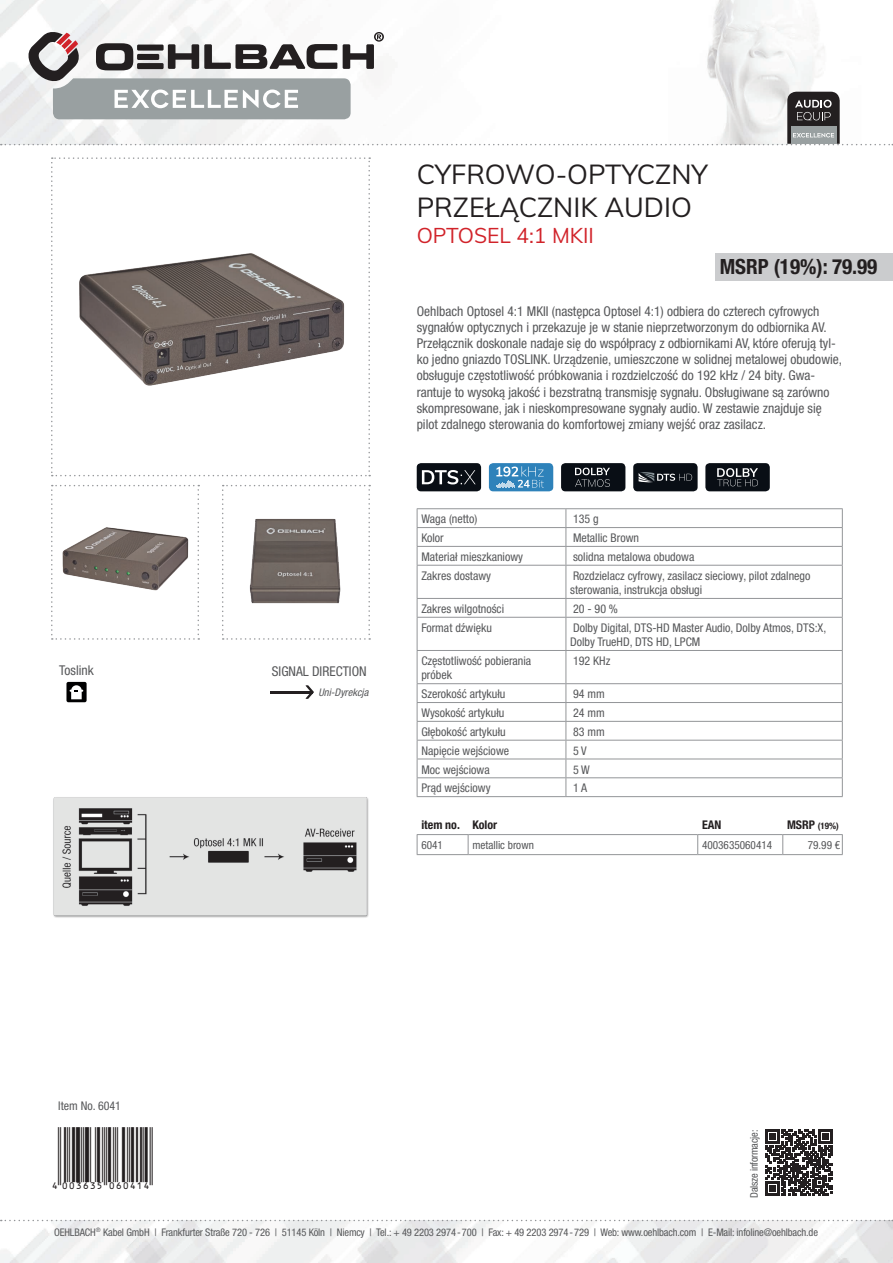
<style>
.page{position:relative;width:893px;height:1263px;background:#fff}
.page>*{position:absolute;margin:0;border:0;box-sizing:border-box;transform-origin:0 0}
.t1{font:27px/32.4px "Muli";color:#231f20}
.t2{font:27px "EAN";color:#231f20}
.t3{font:700 condensed 21px "Helvetica Neue LTW1 G";color:#231f20}
.t4{font:21px "Muli";color:#d1232a}
.t5{font:condensed 13.5px/16.2px "Helvetica Neue LTW1 G";color:#57585a}
.t6{font:condensed 12px/14.4px "Helvetica Neue LTW1 G";color:#57585a}
.t7{font:700 condensed 12px "Helvetica Neue LTW1 G";color:#231f20}
.t8{font:condensed 11.25px "Helvetica Neue LTW1 G";color:#57585a}
.t9{font:condensed 10.5px "Helvetica Neue LTW1 G";letter-spacing:-.01em;color:#57585a}
.t10{font:italic condensed 10.5px "Helvetica Neue LTW1 G";color:#57585a}
.t11{font:700 condensed 9px "Helvetica Neue LTW1 G";color:#231f20}
.s1{font-size:12px}
</style>
<div class="page">
<img style="left:0;top:1220px;width:893px;height:43px">
<img style="left:0;top:0;width:818px;height:145px">
<svg style="left:1px;top:1220px;width:892px;height:1px"></svg>
<svg style="left:51px;top:157px;width:319px;height:319px"></svg>
<svg style="left:51px;top:485px;width:148px;height:155px"></svg>
<svg style="left:222px;top:485px;width:148px;height:155px"></svg>
<div style="left:417px;top:463px;width:64px;height:28px;background:#090e15;border-radius:4px"></div>
<svg style="left:422px;top:470px;width:54px;height:14px"></svg>
<div style="left:489px;top:463px;width:64px;height:28px;background:#2e82ba;border-radius:4px"></div>
<svg style="left:496px;top:466px;width:48px;height:22px"></svg>
<div style="left:561px;top:463px;width:64px;height:28px;background:#090e15;border-radius:4px"></div>
<svg style="left:575px;top:468px;width:35px;height:19px"></svg>
<div style="left:633px;top:463px;width:65px;height:28px;background:#090e15;border-radius:4px"></div>
<svg style="left:639px;top:472px;width:53px;height:11px"></svg>
<div style="left:705px;top:463px;width:65px;height:28px;background:#090e15;border-radius:4px"></div>
<svg style="left:717px;top:468px;width:41px;height:18px"></svg>
<img style="left:53px;top:797px;width:316px;height:121px">
<svg style="left:66px;top:682px;width:21px;height:20px"></svg>
<hr style="left:270px;top:691px;width:42px;height:2px;background:#231f20">
<svg style="left:306px;top:685px;width:8px;height:14px"></svg>
<svg style="left:766px;top:1129px;width:66px;height:67px"></svg>
<svg style="left:1px;top:31px;width:892px;height:114px"></svg>
<svg style="left:417px;top:835px;width:426px;height:19px"></svg>
<hr style="left:417px;top:854px;width:51px;height:1px;background:#939598">
<hr style="left:468px;top:854px;width:230px;height:1px;background:#939598">
<hr style="left:698px;top:854px;width:85px;height:1px;background:#939598">
<hr style="left:783px;top:854px;width:60px;height:1px;background:#939598">
<hr style="left:417px;top:834px;width:51px;height:1px;background:#939598">
<hr style="left:468px;top:834px;width:230px;height:1px;background:#939598">
<hr style="left:698px;top:834px;width:85px;height:1px;background:#939598">
<hr style="left:783px;top:834px;width:60px;height:1px;background:#939598">
<div style="left:715px;top:253px;width:178px;height:27px;background:#cbccce"></div>
<hr style="left:417px;top:508px;width:149px;height:1px;background:#939598">
<hr style="left:566px;top:508px;width:277px;height:1px;background:#939598">
<svg style="left:417px;top:509px;width:426px;height:56px"></svg>
<hr style="left:417px;top:565px;width:149px;height:1px;background:#939598">
<hr style="left:417px;top:566px;width:1px;height:32px;background:#939598">
<hr style="left:566px;top:565px;width:277px;height:1px;background:#939598">
<hr style="left:566px;top:566px;width:1px;height:32px;background:#939598">
<hr style="left:842px;top:566px;width:1px;height:32px;background:#939598">
<hr style="left:417px;top:598px;width:149px;height:1px;background:#939598">
<svg style="left:417px;top:599px;width:1px;height:18px"></svg>
<hr style="left:566px;top:598px;width:277px;height:1px;background:#939598">
<svg style="left:566px;top:599px;width:1px;height:18px"></svg>
<svg style="left:842px;top:599px;width:1px;height:18px"></svg>
<hr style="left:417px;top:617px;width:149px;height:1px;background:#939598">
<hr style="left:417px;top:618px;width:1px;height:32px;background:#939598">
<hr style="left:566px;top:617px;width:277px;height:1px;background:#939598">
<hr style="left:566px;top:618px;width:1px;height:32px;background:#939598">
<hr style="left:842px;top:618px;width:1px;height:32px;background:#939598">
<hr style="left:417px;top:650px;width:149px;height:1px;background:#939598">
<hr style="left:417px;top:651px;width:1px;height:32px;background:#939598">
<hr style="left:566px;top:650px;width:277px;height:1px;background:#939598">
<hr style="left:566px;top:651px;width:1px;height:32px;background:#939598">
<hr style="left:842px;top:651px;width:1px;height:32px;background:#939598">
<hr style="left:417px;top:683px;width:149px;height:1px;background:#939598">
<hr style="left:566px;top:683px;width:277px;height:1px;background:#939598">
<hr style="left:417px;top:702px;width:149px;height:1px;background:#939598">
<hr style="left:566px;top:702px;width:277px;height:1px;background:#939598">
<hr style="left:417px;top:721px;width:149px;height:1px;background:#939598">
<hr style="left:566px;top:721px;width:277px;height:1px;background:#939598">
<hr style="left:417px;top:740px;width:149px;height:1px;background:#939598">
<hr style="left:566px;top:740px;width:277px;height:1px;background:#939598">
<hr style="left:417px;top:759px;width:149px;height:1px;background:#939598">
<hr style="left:566px;top:759px;width:277px;height:1px;background:#939598">
<hr style="left:417px;top:777px;width:149px;height:1px;background:#939598">
<svg style="left:417px;top:684px;width:1px;height:112px"></svg>
<hr style="left:566px;top:777px;width:277px;height:1px;background:#939598">
<svg style="left:566px;top:684px;width:1px;height:112px"></svg>
<svg style="left:842px;top:684px;width:1px;height:112px"></svg>
<hr style="left:417px;top:796px;width:149px;height:1px;background:#939598">
<hr style="left:566px;top:796px;width:277px;height:1px;background:#939598">
<h1 class="t1" style="left:417px;top:157px;width:293px">CYFROWO-OPTYCZNY<br>PRZEŁĄCZNIK AUDIO</h1>
<h2 class="t4" style="left:417px;top:221px;width:179px">OPTOSEL 4:1 MKII</h2>
<h2 class="t3" style="left:720px;top:254px;width:159px">MSRP (19%): 79.99</h2>
<p class="t5" style="left:59px;top:662px;width:36px">Toslink</p>
<p class="t5" style="left:272px;top:663px;width:96px">SIGNAL DIRECTION</p>
<p class="t10" style="left:318px;top:686px;width:54px">Uni-Dyrekcja</p>
<p class="t5" style="left:417px;top:303px;width:427px">Oehlbach Optosel 4:1 MKII (następca Optosel 4:1) odbiera do czterech cyfrowych sygnałów optycznych i przekazuje je w stanie nieprzetworzonym do odbiornika AV.<br>Przełącznik doskonale nadaje się do współpracy z odbiornikami AV, które oferują tyl&shy;ko jedno gniazdo TOSLINK. Urządzenie, umieszczone w solidnej metalowej obudowie, obsługuje częstotliwość próbkowania i rozdzielczość do 192 kHz / 24 bity. Gwa&shy;rantuje to wysoką jakość i bezstratną transmisję sygnału. Obsługiwane są zarówno skompresowane, jak i nieskompresowane sygnały audio. W zestawie znajduje się pilot zdalnego sterowania do komfortowej zmiany wejść oraz zasilacz.</p>
<p class="t6" style="left:421px;top:512px;width:57px">Waga (netto)</p>
<p class="t6" style="left:573px;top:512px;width:27px">135 g</p>
<p class="t6" style="left:421px;top:531px;width:24px">Kolor</p>
<p class="t6" style="left:573px;top:531px;width:68px">Metallic Brown</p>
<p class="t6" style="left:421px;top:550px;width:103px">Materiał mieszkaniowy</p>
<p class="t6" style="left:573px;top:550px;width:123px">solidna metalowa obudowa</p>
<p class="t6" style="left:421px;top:568px;width:71px">Zakres dostawy</p>
<p class="t6" style="left:570px;top:568px;width:242px">Rozdzielacz cyfrowy, zasilacz sieciowy, pilot zdalnego sterowania, instrukcja obsługi</p>
<p class="t6" style="left:421px;top:602px;width:84px">Zakres wilgotności</p>
<p class="t6" style="left:573px;top:602px;width:47px">20 - 90 %</p>
<p class="t6" style="left:421px;top:620px;width:72px">Format dźwięku</p>
<p class="t6" style="left:570px;top:620px;width:258px">Dolby Digital, DTS-HD Master Audio, Dolby Atmos, DTS:X,<br>Dolby TrueHD, DTS HD, LPCM</p>
<p class="t6" style="left:421px;top:654px;width:111px">Częstotliwość pobierania próbek</p>
<p class="t6" style="left:573px;top:654px;width:39px">192 KHz</p>
<p class="t6" style="left:421px;top:687px;width:86px">Szerokość artykułu</p>
<p class="t6" style="left:573px;top:687px;width:33px">94 mm</p>
<p class="t6" style="left:421px;top:706px;width:85px">Wysokość artykułu</p>
<p class="t6" style="left:573px;top:706px;width:33px">24 mm</p>
<p class="t6" style="left:421px;top:724px;width:86px">Głębokość artykułu</p>
<p class="t6" style="left:573px;top:724px;width:33px">83 mm</p>
<p class="t6" style="left:421px;top:743px;width:89px">Napięcie wejściowe</p>
<p class="t6" style="left:573px;top:743px;width:15px">5 V</p>
<p class="t6" style="left:421px;top:762px;width:70px">Moc wejściowa</p>
<p class="t6" style="left:573px;top:762px;width:18px">5 W</p>
<p class="t6" style="left:421px;top:781px;width:71px">Prąd wejściowy</p>
<p class="t6" style="left:573px;top:781px;width:16px">1 A</p>
<p class="t7" style="left:421px;top:817px;width:77px">item no. Kolor</p>
<p class="t7" style="left:702px;top:817px;width:21px">EAN</p>
<p class="t11" style="left:787px;top:820px;width:53px"><span class="s1">MSRP</span> (19%)</p>
<p class="t8" style="left:421px;top:838px;width:23px">6041</p>
<p class="t8" style="left:472px;top:838px;width:63px">metallic brown</p>
<p class="t8" style="left:702px;top:838px;width:72px">4003635060414</p>
<p class="t8" style="left:808px;top:838px;width:34px">79.99 €</p>
<p class="t6" style="left:58px;top:1098px;width:64px">Item No. 6041</p>
<h1 class="t2" style="left:51px;top:1157px;width:103px">4":D=@GI#NTNROR"</h1>
<p class="t9" style="left:748px;top:1198px;width:70px;rotate:-90deg">Dalsze informacje:</p>
<p class="t9" style="left:54px;top:1226px;width:765px">OEHLBACH<sup>®</sup> Kabel GmbH | Frankfurter Straße 720 - 726 | 51145 Köln | Niemcy | Tel.: + 49 2203 2974-700 | Fax: + 49 2203 2974-729 | Web: www.oehlbach.com | E-Mail: infoline@oehlbach.de</p>
</div>
